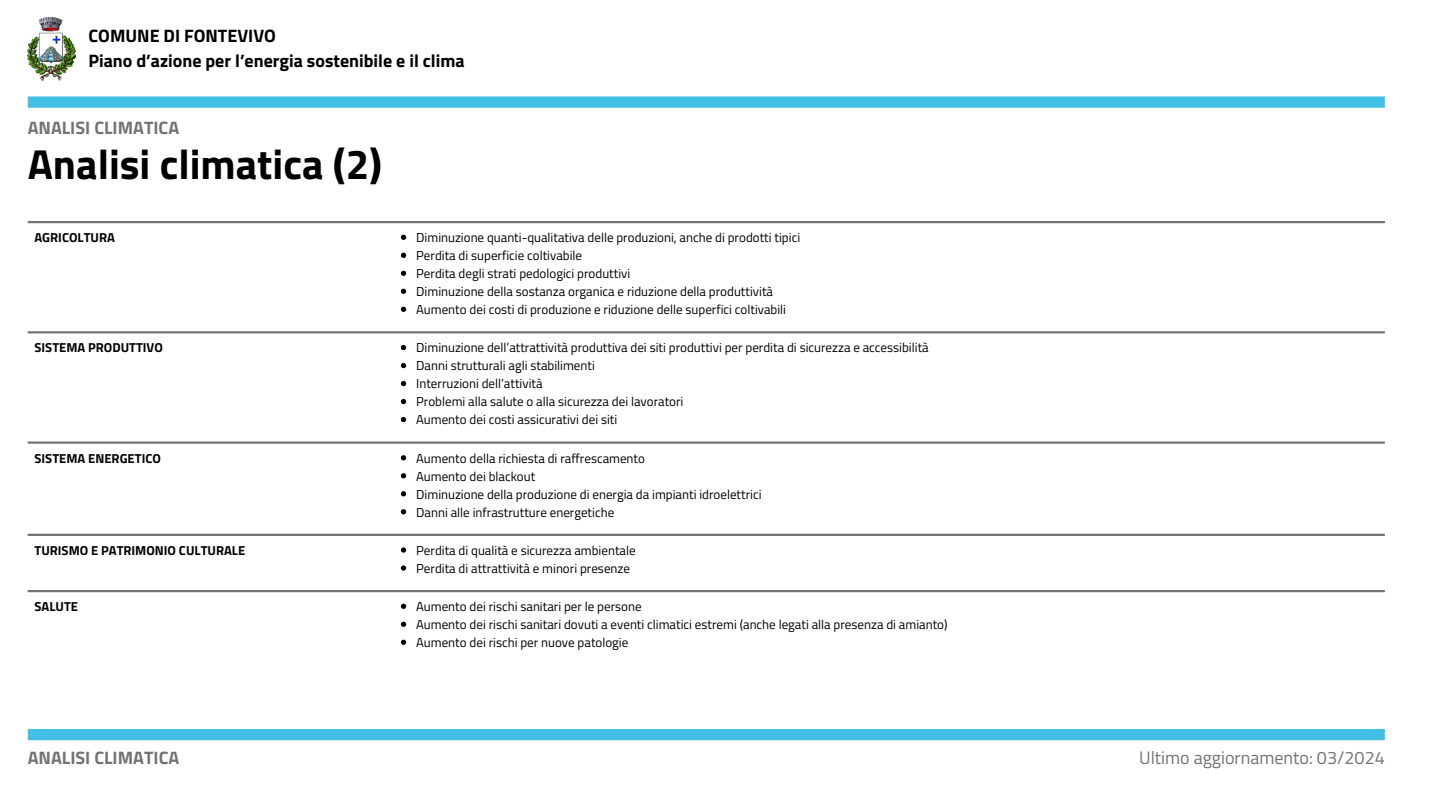
<style>
.page{position:relative;width:1440px;height:810px;background:#fff}
.page>*{position:absolute;margin:0;border:0;box-sizing:border-box;transform-origin:0 0}
.t1{font:700 42px "Titillium Web";color:#000}
.t2{font:700 18px/24.8px "Titillium Web";color:#000}
.t3{font:700 18px "Titillium Web";color:#737373}
.t4{font:18px "Titillium Web";color:#737373}
.t5{font:13px "Titillium Web";color:#000}
.t6{font:700 13px "Titillium Web";color:#000}
</style>
<div class="page">
<div style="left:28px;top:96px;width:1357px;height:12px;background:#42bfe2"></div>
<div style="left:28px;top:729px;width:1357px;height:11px;background:#42bfe2"></div>
<img style="left:28px;top:17px;width:48px;height:63px">
<svg style="left:401px;top:235px;width:5px;height:5px"></svg>
<svg style="left:401px;top:253px;width:5px;height:5px"></svg>
<svg style="left:401px;top:271px;width:5px;height:5px"></svg>
<svg style="left:401px;top:289px;width:5px;height:5px"></svg>
<svg style="left:401px;top:307px;width:5px;height:5px"></svg>
<svg style="left:401px;top:345px;width:5px;height:5px"></svg>
<svg style="left:401px;top:363px;width:5px;height:5px"></svg>
<svg style="left:401px;top:381px;width:5px;height:5px"></svg>
<svg style="left:401px;top:399px;width:5px;height:5px"></svg>
<svg style="left:401px;top:417px;width:5px;height:5px"></svg>
<svg style="left:401px;top:455px;width:5px;height:5px"></svg>
<svg style="left:401px;top:473px;width:5px;height:5px"></svg>
<svg style="left:401px;top:491px;width:5px;height:5px"></svg>
<svg style="left:401px;top:509px;width:5px;height:5px"></svg>
<svg style="left:401px;top:547px;width:5px;height:6px"></svg>
<svg style="left:401px;top:565px;width:5px;height:6px"></svg>
<svg style="left:401px;top:604px;width:5px;height:5px"></svg>
<svg style="left:401px;top:622px;width:5px;height:5px"></svg>
<svg style="left:401px;top:640px;width:5px;height:5px"></svg>
<hr style="left:28px;top:221px;width:1357px;height:2px;background:#737373">
<hr style="left:28px;top:331px;width:1357px;height:2px;background:#737373">
<hr style="left:28px;top:441px;width:1357px;height:3px;background:#737373">
<hr style="left:28px;top:534px;width:1357px;height:2px;background:#737373">
<hr style="left:28px;top:590px;width:1357px;height:2px;background:#737373">
<p class="t2" style="left:89px;top:23px;width:378px">COMUNE DI FONTEVIVO<br>Piano d’azione per l’energia sostenibile e il clima</p>
<p class="t3" style="left:28px;top:114px;width:153px">ANALISI CLIMATICA</p>
<p class="t1" style="left:28px;top:132px;width:356px">Analisi climatica (2)</p>
<p class="t6" style="left:35px;top:227px;width:82px">AGRICOLTURA</p>
<h3 class="t5" style="left:416px;top:227px;width:385px">Diminuzione quanti-qualitativa delle produzioni, anche di prodotti tipici</h3>
<p class="t5" style="left:416px;top:245px;width:167px">Perdita di superficie coltivabile</p>
<h2 class="t5" style="left:416px;top:263px;width:216px">Perdita degli strati pedologici produttivi</h2>
<h1 class="t5" style="left:416px;top:281px;width:358px">Diminuzione della sostanza organica e riduzione della produttività</h1>
<p class="t5" style="left:416px;top:299px;width:371px">Aumento dei costi di produzione e riduzione delle superfici coltivabili</p>
<p class="t6" style="left:35px;top:338px;width:130px">SISTEMA PRODUTTIVO</p>
<p class="t5" style="left:416px;top:338px;width:514px">Diminuzione dell’attrattività produttiva dei siti produttivi per perdita di sicurezza e accessibilità</p>
<p class="t5" style="left:416px;top:356px;width:180px">Danni strutturali agli stabilimenti</p>
<p class="t5" style="left:416px;top:374px;width:128px">Interruzioni dell’attività</p>
<p class="t5" style="left:416px;top:392px;width:269px">Problemi alla salute o alla sicurezza dei lavoratori</p>
<p class="t5" style="left:416px;top:410px;width:203px">Aumento dei costi assicurativi dei siti</p>
<p class="t6" style="left:35px;top:448px;width:128px">SISTEMA ENERGETICO</p>
<p class="t5" style="left:416px;top:448px;width:230px">Aumento della richiesta di raffrescamento</p>
<p class="t5" style="left:416px;top:466px;width:121px">Aumento dei blackout</p>
<p class="t5" style="left:416px;top:484px;width:347px">Diminuzione della produzione di energia da impianti idroelettrici</p>
<p class="t5" style="left:416px;top:502px;width:200px">Danni alle infrastrutture energetiche</p>
<p class="t6" style="left:35px;top:540px;width:212px">TURISMO E PATRIMONIO CULTURALE</p>
<p class="t5" style="left:416px;top:540px;width:221px">Perdita di qualità e sicurezza ambientale</p>
<p class="t5" style="left:416px;top:558px;width:215px">Perdita di attrattività e minori presenze</p>
<p class="t6" style="left:35px;top:596px;width:45px">SALUTE</p>
<p class="t5" style="left:416px;top:596px;width:227px">Aumento dei rischi sanitari per le persone</p>
<p class="t5" style="left:416px;top:614px;width:533px">Aumento dei rischi sanitari dovuti a eventi climatici estremi (anche legati alla presenza di amianto)</p>
<p class="t5" style="left:416px;top:632px;width:214px">Aumento dei rischi per nuove patologie</p>
<p class="t3" style="left:28px;top:744px;width:153px">ANALISI CLIMATICA</p>
<p class="t4" style="left:1139px;top:744px;width:247px">Ultimo aggiornamento: 03/2024</p>
</div>
